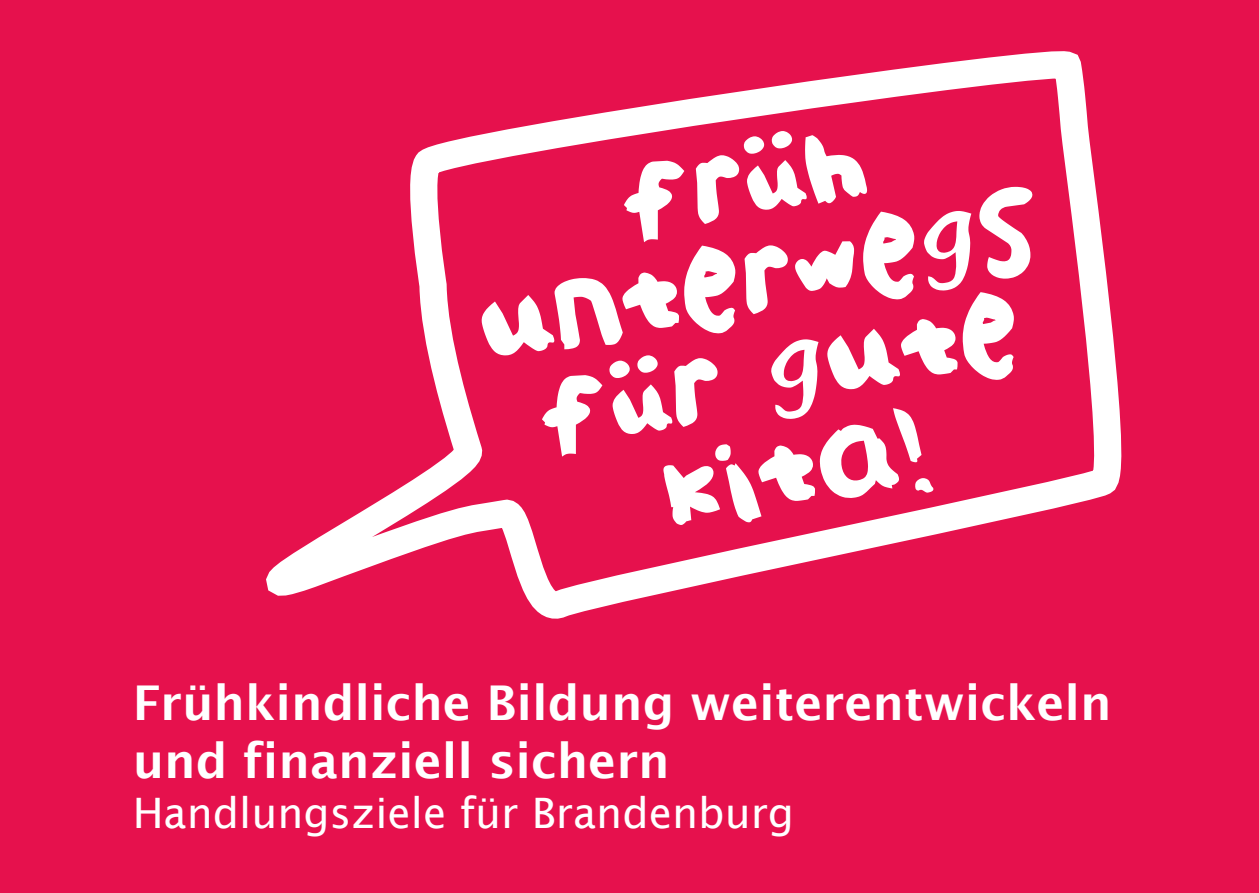
<style>
.page{position:relative;width:1259px;height:893px;background:#e6114d}
.page>*{position:absolute;margin:0;border:0;box-sizing:border-box;transform-origin:0 0}
.t1{font:89.4px/97.5px "Childs Play Age Nine";color:#fff;text-align:center}
.t2{font:600 48px/57.6px "Lucida Sans";color:#fff}
.t3{font:42px "Lucida Sans";color:#fff}
</style>
<div class="page">
<svg style="left:266px;top:51px;width:856px;height:566px"></svg>
<h1 class="t1" style="left:452px;top:190px;width:572px;rotate:-11deg">früh unterwegs für gute kita!</h1>
<p class="t2" style="left:133px;top:674px;width:980px">Frühkindliche Bildung weiterentwickeln und finanziell sichern</p>
<p class="t3" style="left:133px;top:789px;width:663px">Handlungsziele für Brandenburg</p>
</div>
